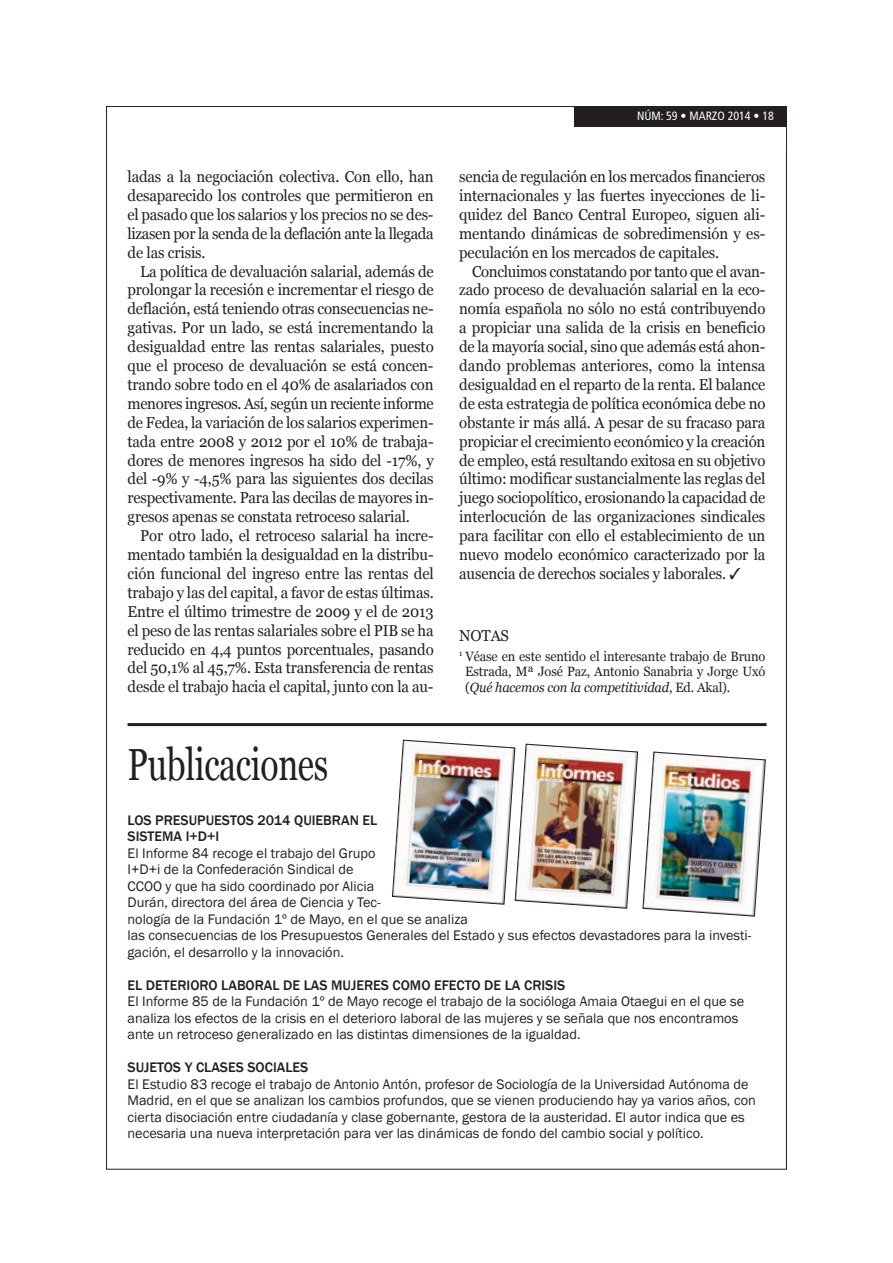
<style>
.page{position:relative;width:893px;height:1263px;background:#fff}
.page>*{position:absolute;margin:0;border:0;box-sizing:border-box;transform-origin:0 0}
.t1{font:45px "Georgia";letter-spacing:-.01em;color:#231f20;scale:.75 1}
.t2{font:15.75px/18.9px "Georgia";letter-spacing:-.01em;color:#231f20;text-align:justify;scale:.95 1}
.t3{font:14.25px/16.5px "Franklin Gothic";color:#231f20}
.t4{font:500 14.25px/16.5px "Franklin Gothic";color:#231f20}
.t5{font:13.5px/15.8px "Georgia";letter-spacing:-.01em;color:#231f20;text-align:justify;scale:.95 1}
.t6{font:condensed 12px "Frutiger";color:#fff}
.s1{font-style:italic}
</style>
<div class="page">
<div style="left:574px;top:106px;width:213px;height:22px;background:#231f20"></div>
<hr style="left:128px;top:723px;width:638px;height:3px;background:#231f20">
<img style="left:392px;top:740px;width:374px;height:176px">
<p class="t2" style="left:128px;top:167px;width:324px">ladas a la negociación colectiva. Con ello, han desaparecido los controles que permitieron en el pasado que los salarios y los precios no se des&shy;lizasen por la senda de la deflación ante la llegada de las crisis.</p>
<p class="t2" style="left:128px;top:262px;width:324px;text-indent:13px">la política de devaluación salarial, además de prolongar la recesión e incrementar el riesgo de deflación, está teniendo otras consecuencias ne&shy;gativas. Por un lado, se está incrementando la desigualdad entre las rentas salariales, puesto que el proceso de devaluación se está concen&shy;trando sobre todo en el 40% de asalariados con menores ingresos. Así, según un reciente informe de Fedea, la variación de los salarios experimen&shy;tada entre 2008 y 2012 por el 10% de trabaja&shy;dores de menores ingresos ha sido del -17%, y del -9% y -4,5% para las siguientes dos decilas respectivamente. Para las decilas de mayores in&shy;gresos apenas se constata retroceso salarial.</p>
<p class="t2" style="left:128px;top:526px;width:324px;text-indent:13px">Por otro lado, el retroceso salarial ha incre&shy;mentado también la desigualdad en la distribu&shy;ción funcional del ingreso entre las rentas del trabajo y las del capital, a favor de estas últimas.<br>Entre el último trimestre de 2009 y el de 2013 el peso de las rentas salariales sobre el PiB se ha reducido en 4,4 puntos porcentuales, pasando del 50,1% al 45,7%. Esta transferencia de rentas desde el trabajo hacia el capital, junto con la au-</p>
<p class="t6" style="left:637px;top:111px;width:138px">NÚM: 59 • MARZO 2014 • 18</p>
<p class="t2" style="left:459px;top:167px;width:324px">sencia de regulación en los mercados financieros internacionales y las fuertes inyecciones de li&shy;quidez del Banco Central Europeo, siguen ali&shy;mentando dinámicas de sobredimensión y es&shy;peculación en los mercados de capitales.</p>
<p class="t2" style="left:459px;top:262px;width:324px;text-indent:13px">Concluimos constatando por tanto que el avan&shy;zado proceso de devaluación salarial en la eco&shy;nomía española no sólo no está contribuyendo a propiciar una salida de la crisis en beneficio de la mayoría social, sino que además está ahon&shy;dando problemas anteriores, como la intensa desigualdad en el reparto de la renta. El balance de esta estrategia de política económica debe no obstante ir más allá. A pesar de su fracaso para propiciar el crecimiento económico y la creación de empleo, está resultando exitosa en su objetivo último: modificar sustancialmente las reglas del juego sociopolítico, erosionando la capacidad de interlocución de las organizaciones sindicales para facilitar con ello el establecimiento de un nuevo modelo económico caracterizado por la ausencia de derechos sociales y laborales. ✓</p>
<p class="t2" style="left:459px;top:626px;width:54px">nOTAs</p>
<p class="t5" style="left:465px;top:648px;width:318px;text-indent:-6px"><sup>1</sup> Véase en este sentido el interesante trabajo de Bruno Estrada, Mª José Paz, Antonio sanabria y Jorge Uxó (<span class="s1">Qué hacemos con la competitividad</span>, Ed. Akal).</p>
<h1 class="t1" style="left:128px;top:739px;width:269px">Publicaciones</h1>
<p class="t4" style="left:128px;top:811px;width:251px">LOS PRESUPUESTOS 2014 QUIEBRAN EL<br>SISTEMA I+D+I</p>
<p class="t3" style="left:128px;top:844px;width:625px">El Informe 84 recoge el trabajo del Grupo<br>I+D+i de la Confederación Sindical de<br>CCOO y que ha sido coordinado por Alicia<br>Durán, directora del área de Ciencia y Tec-<br>nología de la Fundación 1º de Mayo, en el que se analiza<br>las consecuencias de los Presupuestos Generales del Estado y sus efectos devastadores para la investi&shy;gación, el desarrollo y la innovación.</p>
<p class="t4" style="left:128px;top:976px;width:439px">EL DETERIORO LABORAL DE LAS MUJERES COMO EFECTO DE LA CRISIS</p>
<p class="t3" style="left:128px;top:993px;width:618px">El Informe 85 de la Fundación 1º de Mayo recoge el trabajo de la socióloga Amaia Otaegui en el que se analiza los efectos de la crisis en el deterioro laboral de las mujeres y se señala que nos encontramos ante un retroceso generalizado en las distintas dimensiones de la igualdad.</p>
<p class="t4" style="left:128px;top:1059px;width:182px">SUJETOS Y CLASES SOCIALES</p>
<p class="t3" style="left:128px;top:1075px;width:630px">El Estudio 83 recoge el trabajo de Antonio Antón, profesor de Sociología de la Universidad Autónoma de Madrid, en el que se analizan los cambios profundos, que se vienen produciendo hay ya varios años, con cierta disociación entre ciudadanía y clase gobernante, gestora de la austeridad. El autor indica que es necesaria una nueva interpretación para ver las dinámicas de fondo del cambio social y político.</p>
</div>
